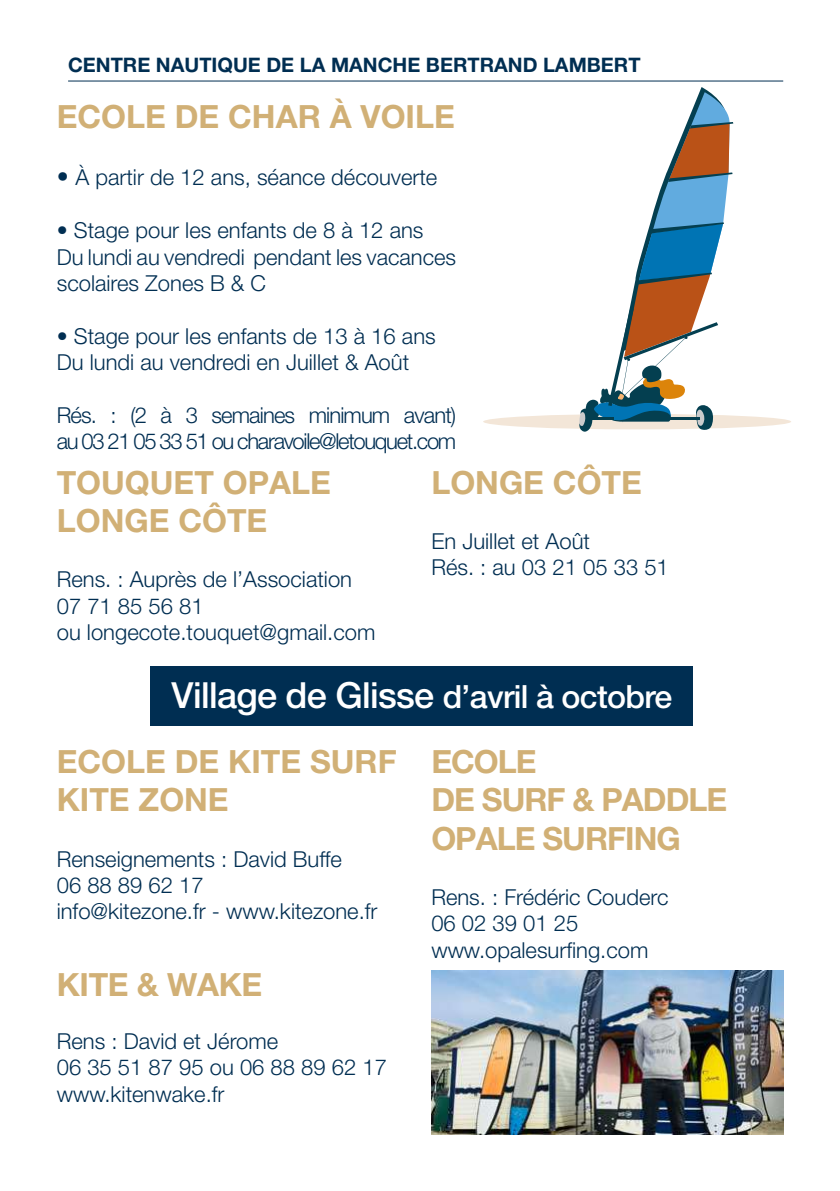
<style>
.page{position:relative;width:840px;height:1191px;background:#fff}
.page>*{position:absolute;margin:0;border:0;box-sizing:border-box;transform-origin:0 0}
.t1{font:500 36px "Helvetica Neue LT Pro";letter-spacing:-.02em;color:#fff}
.t2{font:700 32px/38.4px "Helvetica Neue LT Pro";color:#d1b076}
.t3{font:700 32px/38.4px "Helvetica Neue LT Pro";letter-spacing:-.03em;color:#d1b076}
.t4{font:300 22px/26.4px "Helvetica Neue LT Pro";color:#002e52}
.t5{font:300 22px/26.4px "Helvetica Neue LT Pro";letter-spacing:-.06em;color:#002e52}
.t6{font:700 20px "Helvetica Neue LT Pro";color:#002e52}
.s1{font-size:24px}
.s2{font-size:32px}
</style>
<div class="page">
<hr style="left:68px;top:81px;width:714px;height:1px;background:#002e52">
<img style="left:431px;top:970px;width:351px;height:164px">
<div style="left:150px;top:665px;width:543px;height:60px;background:#002e52"></div>
<div style="left:483px;top:414px;width:307px;height:15px;background:#f3e6d8;border-radius:50%"></div>
<svg style="left:576px;top:87px;width:157px;height:345px"></svg>
<p class="t6" style="left:68px;top:52px;width:573px">CENTRE NAUTIQUE DE LA MANCHE BERTRAND LAMBERT</p>
<h2 class="t2" style="left:57px;top:96px;width:399px">ECOLE DE CHAR À VOILE</h2>
<p class="t4" style="left:57px;top:164px;width:382px"><span class="s1">•</span> À partir de 12 ans, séance découverte</p>
<p class="t4" style="left:57px;top:217px;width:401px">• Stage pour les enfants de 8 à 12 ans<br>Du lundi au vendredi pendant les vacances scolaires Zones B &amp; C</p>
<p class="t4" style="left:57px;top:322px;width:380px">• Stage pour les enfants de 13 à 16 ans<br>Du lundi au vendredi en Juillet &amp; Août</p>
<p class="t5" style="left:57px;top:401px;width:401px">Rés. : (2 à 3 semaines minimum avant) au 03 21 05 33 51 ou charavoile@letouquet.com</p>
<h2 class="t2" style="left:57px;top:462px;width:275px">TOUQUET OPALE<br>LONGE CÔTE</h2>
<p class="t4" style="left:57px;top:566px;width:320px">Rens. : Auprès de l’Association<br>07 71 85 56 81<br>ou longecote.touquet@gmail.com</p>
<h2 class="t2" style="left:431px;top:462px;width:212px">LONGE CÔTE</h2>
<p class="t4" style="left:431px;top:527px;width:239px">En Juillet et Août<br>Rés. : au 03 21 05 33 51</p>
<h1 class="t1" style="left:171px;top:674px;width:502px">Village de Glisse <span class="s2">d’avril à octobre</span></h1>
<h2 class="t2" style="left:57px;top:741px;width:341px">ECOLE DE KITE SURF<br>KITE ZONE</h2>
<p class="t4" style="left:57px;top:845px;width:322px">Renseignements : David Buffe<br>06 88 89 62 17<br>info@kitezone.fr - www.kitezone.fr</p>
<h2 class="t2" style="left:57px;top:965px;width:207px">KITE &amp; WAKE</h2>
<p class="t4" style="left:57px;top:1027px;width:331px">Rens : David et Jérome<br>06 35 51 87 95 ou 06 88 89 62 17 www.kitenwake.fr</p>
<h2 class="t3" style="left:431px;top:741px;width:297px">ECOLE<br>DE SURF &amp; PADDLE<br>OPALE SURFING</h2>
<p class="t4" style="left:431px;top:883px;width:238px">Rens. : Frédéric Couderc<br>06 02 39 01 25 www.opalesurfing.com</p>
</div>
